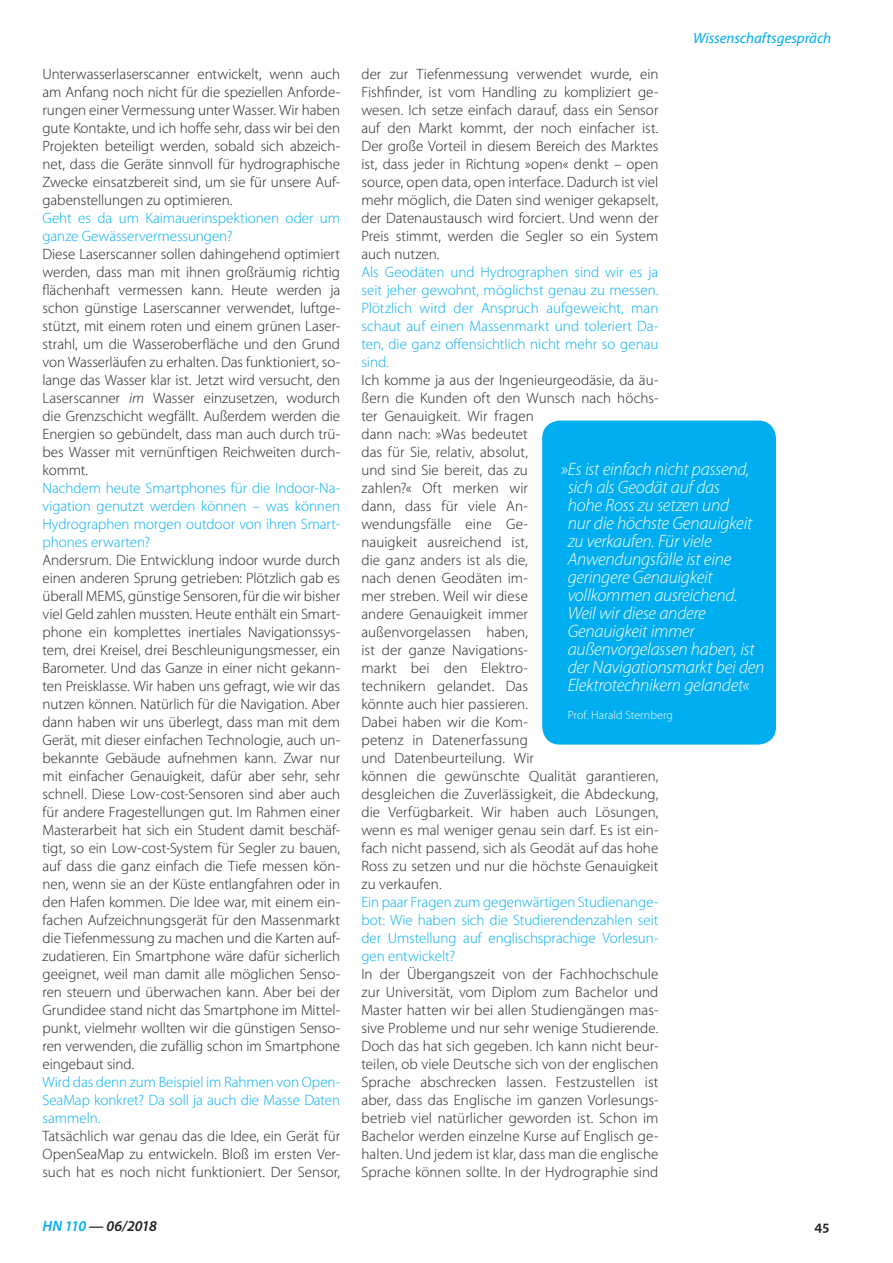
<style>
.page{position:relative;width:893px;height:1263px;background:#fff}
.page>*{position:absolute;margin:0;border:0;box-sizing:border-box;transform-origin:0 0}
.t1{font:italic 300 18px/18px "Myriad Pro";letter-spacing:-.015em;color:#fff}
.t2{font:300 15px/18px "Myriad Pro";letter-spacing:.005em;color:#231f20;text-align:justify}
.t3{font:300 15px/18px "Myriad Pro";letter-spacing:-.005em;color:#00aeef;text-align:justify}
.t4{font:italic 15px "Myriad Pro";letter-spacing:-.005em;color:#00aeef}
.t5{font:italic 600 15px "Myriad Pro";letter-spacing:-.045em;color:#231f20}
.t6{font:600 15px "Myriad Pro";color:#231f20}
.t7{font:300 12px "Myriad Pro";letter-spacing:.005em;color:#fff}
.s1{font-style:italic}
.s2{color:#00aeef}
</style>
<div class="page">
<div style="left:542px;top:421px;width:234px;height:324px;background:#00aeef;border-radius:18px"></div>
<p class="t2" style="left:43px;top:64px;width:299px">Unterwasserlaserscanner entwickelt, wenn auch am Anfang noch nicht für die speziellen Anforde&shy;rungen einer Vermessung unter Wasser. Wir haben gute Kontakte, und ich hoffe sehr, dass wir bei den Projekten beteiligt werden, sobald sich abzeich&shy;net, dass die Geräte sinnvoll für hydrographische Zwecke einsatzbereit sind, um sie für unsere Auf&shy;gabenstellungen zu optimieren.</p>
<p class="t3" style="left:43px;top:208px;width:299px">Geht es da um Kaimauerinspektionen oder um ganze Gewässervermessungen?</p>
<p class="t2" style="left:43px;top:244px;width:299px">Diese Laserscanner sollen dahingehend optimiert werden, dass man mit ihnen großräumig richtig flächenhaft vermessen kann. Heute werden ja schon günstige Laserscanner verwendet, luftge&shy;stützt, mit einem roten und einem grünen Laser&shy;strahl, um die Wasseroberfläche und den Grund von Wasserläufen zu erhalten. Das funktioniert, so&shy;lange das Wasser klar ist. Jetzt wird versucht, den Laserscanner <span class="s1">im</span> Wasser einzusetzen, wodurch die Grenzschicht wegfällt. Außerdem werden die Energien so gebündelt, dass man auch durch trü&shy;bes Wasser mit vernünftigen Reichweiten durch&shy;kommt.</p>
<p class="t3" style="left:43px;top:478px;width:299px">Nachdem heute Smartphones für die Indoor-Na&shy;vigation genutzt werden können – was können Hydrographen morgen outdoor von ihren Smart&shy;phones erwarten?</p>
<p class="t2" style="left:43px;top:550px;width:299px">Andersrum. Die Entwicklung indoor wurde durch einen anderen Sprung getrieben: Plötzlich gab es überall MEMS, günstige Sensoren, für die wir bisher viel Geld zahlen mussten. Heute enthält ein Smart&shy;phone ein komplettes inertiales Navigationssys&shy;tem, drei Kreisel, drei Beschleunigungsmesser, ein Barometer. Und das Ganze in einer nicht gekann&shy;ten Preisklasse. Wir haben uns gefragt, wie wir das nutzen können. Natürlich für die Navigation. Aber dann haben wir uns überlegt, dass man mit dem Gerät, mit dieser einfachen Technologie, auch un&shy;bekannte Gebäude aufnehmen kann. Zwar nur mit einfacher Genauigkeit, dafür aber sehr, sehr schnell. Diese Low-cost-Sensoren sind aber auch für andere Fragestellungen gut. Im Rahmen einer Masterarbeit hat sich ein Student damit beschäf&shy;tigt, so ein Low-cost-System für Segler zu bauen, auf dass die ganz einfach die Tiefe messen kön&shy;nen, wenn sie an der Küste entlangfahren oder in den Hafen kommen. Die Idee war, mit einem ein&shy;fachen Aufzeichnungsgerät für den Massenmarkt die Tiefenmessung zu machen und die Karten auf&shy;zudatieren. Ein Smartphone wäre dafür sicherlich geeignet, weil man damit alle möglichen Senso&shy;ren steuern und überwachen kann. Aber bei der Grundidee stand nicht das Smartphone im Mittel&shy;punkt, vielmehr wollten wir die günstigen Senso&shy;ren verwenden, die zufällig schon im Smartphone eingebaut sind.</p>
<p class="t3" style="left:43px;top:1072px;width:299px">Wird das denn zum Beispiel im Rahmen von Open-SeaMap konkret? Da soll ja auch die Masse Daten sammeln.</p>
<p class="t2" style="left:43px;top:1126px;width:299px">Tatsächlich war genau das die Idee, ein Gerät für OpenSeaMap zu entwickeln. Bloß im ersten Ver&shy;such hat es noch nicht funktioniert. Der Sensor,</p>
<p class="t5" style="left:43px;top:1216px;width:116px"><span class="s2">HN 110</span> — 06/2018</p>
<p class="t4" style="left:693px;top:28px;width:140px">Wissenschaftsgespräch</p>
<p class="t2" style="left:361px;top:64px;width:299px">der zur Tiefenmessung verwendet wurde, ein Fishfinder, ist vom Handling zu kompliziert ge&shy;wesen. Ich setze einfach darauf, dass ein Sensor auf den Markt kommt, der noch einfacher ist.<br>Der große Vorteil in diesem Bereich des Marktes ist, dass jeder in Richtung »open« denkt – open source, open data, open interface. Dadurch ist viel mehr möglich, die Daten sind weniger gekapselt, der Datenaustausch wird forciert. Und wenn der Preis stimmt, werden die Segler so ein System auch nutzen.</p>
<p class="t3" style="left:361px;top:262px;width:299px">Als Geodäten und Hydrographen sind wir es ja seit jeher gewohnt, möglichst genau zu messen.<br>Plötzlich wird der Anspruch aufgeweicht, man schaut auf einen Massenmarkt und toleriert Da&shy;ten, die ganz offensichtlich nicht mehr so genau sind.</p>
<p class="t2" style="left:361px;top:370px;width:299px;text-align:left">Ich komme ja aus der Ingenieurgeodäsie, da äu&shy;ßern die Kunden oft den Wunsch nach höchs&shy;ter Genauigkeit. Wir fragen<br>dann nach: »Was bedeutet<br>das für Sie, relativ, absolut,<br>und sind Sie bereit, das zu<br>zahlen?« Oft merken wir<br>dann, dass für viele An-<br>wendungsfälle eine Ge-<br>nauigkeit ausreichend ist,<br>die ganz anders ist als die,<br>nach denen Geodäten im-<br>mer streben. Weil wir diese<br>andere Genauigkeit immer<br>außenvorgelassen haben,<br>ist der ganze Navigations-<br>markt bei den Elektro-<br>technikern gelandet. Das<br>könnte auch hier passieren.<br>Dabei haben wir die Kom-<br>petenz in Datenerfassung<br>und Datenbeurteilung. Wir<br>können die gewünschte Qualität garantieren, desgleichen die Zuverlässigkeit, die Abdeckung, die Verfügbarkeit. Wir haben auch Lösungen, wenn es mal weniger genau sein darf. Es ist ein&shy;fach nicht passend, sich als Geodät auf das hohe<br>Ross zu setzen und nur die höchste Genauigkeit zu verkaufen.</p>
<p class="t3" style="left:361px;top:892px;width:299px">Ein paar Fragen zum gegenwärtigen Studienange&shy;bot: Wie haben sich die Studierendenzahlen seit der Umstellung auf englischsprachige Vorlesun&shy;gen entwickelt?</p>
<p class="t2" style="left:361px;top:964px;width:299px">In der Übergangszeit von der Fachhochschule zur Universität, vom Diplom zum Bachelor und Master hatten wir bei allen Studiengängen mas&shy;sive Probleme und nur sehr wenige Studierende.<br>Doch das hat sich gegeben. Ich kann nicht beur&shy;teilen, ob viele Deutsche sich von der englischen Sprache abschrecken lassen. Festzustellen ist aber, dass das Englische im ganzen Vorlesungs&shy;betrieb viel natürlicher geworden ist. Schon im Bachelor werden einzelne Kurse auf Englisch ge&shy;halten. Und jedem ist klar, dass man die englische Sprache können sollte. In der Hydrographie sind</p>
<p class="t1" style="left:568px;top:459px;width:198px;text-indent:-6px">»Es ist einfach nicht passend, sich als Geodät auf das<br>hohe Ross zu setzen und<br>nur die höchste Genauigkeit zu verkaufen. Für viele<br>Anwendungsfälle ist eine geringere Genauigkeit vollkommen ausreichend.<br>Weil wir diese andere<br>Genauigkeit immer außenvorgelassen haben, ist der Navigationsmarkt bei den<br>Elektrotechnikern gelandet«</p>
<p class="t7" style="left:568px;top:708px;width:107px">Prof. Harald Sternberg</p>
<p class="t6" style="left:815px;top:1216px;width:16px">45</p>
</div>
